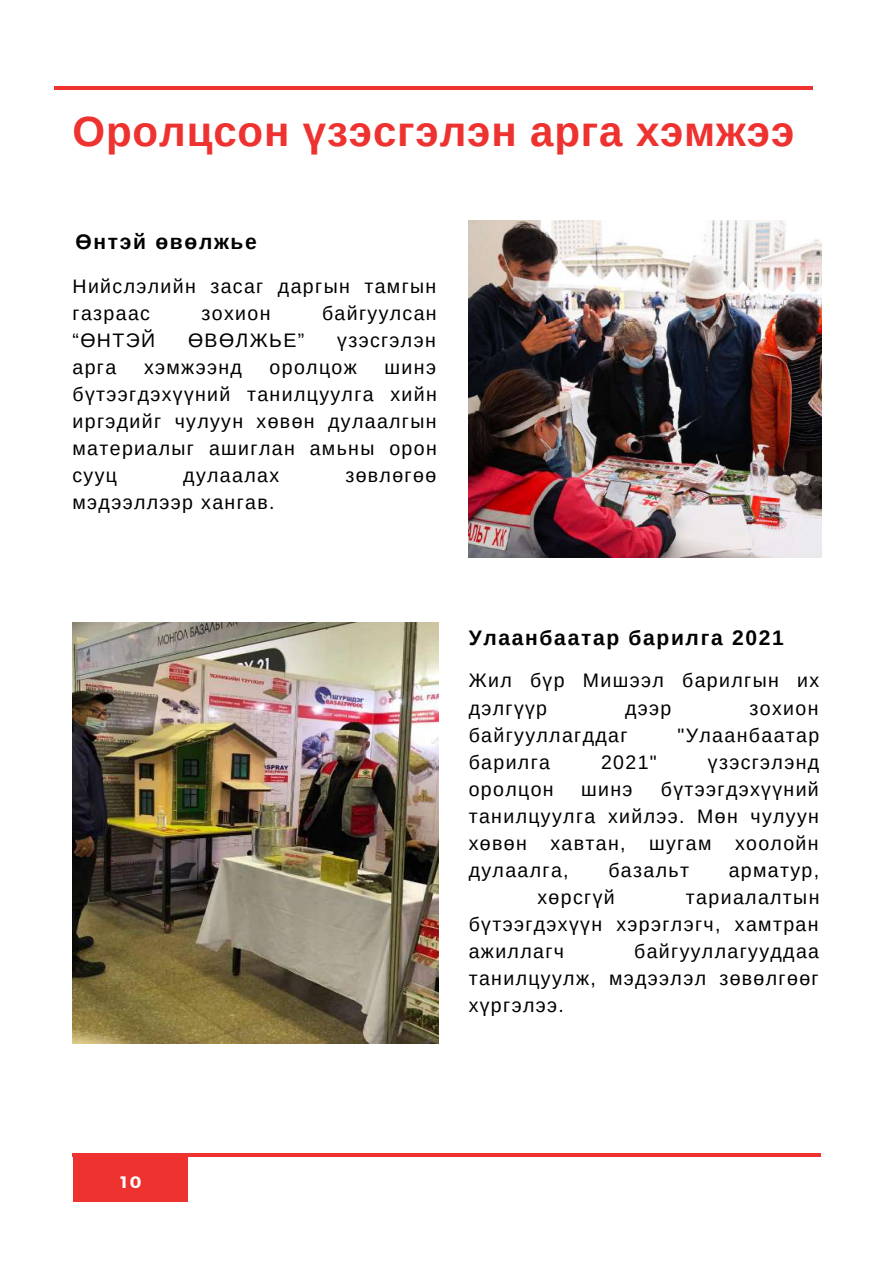
<style>
.page{position:relative;width:894px;height:1264px;background:#fff}
.page>*{position:absolute;margin:0;border:0;box-sizing:border-box;transform-origin:0 0}
.t1{font:700 42px "Arimo";letter-spacing:.02em;color:#ee3230}
.t2{font:700 21px "Arimo";letter-spacing:.08em;color:#000}
.t3{font:19.5px/27px "Arimo";letter-spacing:.07em;color:#000;text-align:justify}
.t4{font:700 16.5px "Montserrat";color:#fff}
</style>
<div class="page">
<hr style="left:54px;top:86px;width:758px;height:3px;background:#ee3230">
<div style="left:72px;top:1155px;width:115px;height:46px;background:#ee3230"></div>
<hr style="left:72px;top:1153px;width:748px;height:3px;background:#ee3230">
<img style="left:72px;top:622px;width:366px;height:421px">
<img style="left:468px;top:221px;width:353px;height:337px">
<h1 class="t1" style="left:72px;top:108px;width:723px">Оролцсон үзэсгэлэн арга хэмжээ</h1>
<p class="t2" style="left:75px;top:230px;width:183px">Өнтэй өвөлжье</p>
<p class="t3" style="left:72px;top:273px;width:365px">Нийслэлийн засаг даргын тамгын газраас</p>
<p class="t3" style="left:201px;top:300px;width:70px">зохион</p>
<p class="t3" style="left:322px;top:300px;width:116px">байгуулсан</p>
<p class="t3" style="left:72px;top:327px;width:84px">“ӨНТЭЙ</p>
<p class="t3" style="left:188px;top:327px;width:118px">ӨВӨЛЖЬЕ”</p>
<p class="t3" style="left:337px;top:327px;width:100px">үзэсгэлэн</p>
<p class="t3" style="left:72px;top:354px;width:45px">арга</p>
<p class="t3" style="left:144px;top:354px;width:99px">хэмжээнд</p>
<p class="t3" style="left:269px;top:354px;width:89px">оролцож</p>
<p class="t3" style="left:72px;top:354px;width:366px;text-indent:312px">шинэ бүтээгдэхүүний танилцуулга хийн иргэдийг чулуун хөвөн дулаалгын материалыг ашиглан амьны орон сууц</p>
<p class="t3" style="left:183px;top:462px;width:97px">дулаалах</p>
<p class="t3" style="left:345px;top:462px;width:92px">зөвлөгөө</p>
<p class="t3" style="left:72px;top:489px;width:203px">мэдээллээр хангав.</p>
<p class="t2" style="left:468px;top:625px;width:316px">Улаанбаатар барилга 2021</p>
<p class="t3" style="left:468px;top:667px;width:352px">Жил бүр Мишээл барилгын их дэлгүүр</p>
<p class="t3" style="left:625px;top:694px;width:48px">дээр</p>
<p class="t3" style="left:749px;top:694px;width:70px">зохион</p>
<p class="t3" style="left:468px;top:721px;width:160px">байгууллагддаг</p>
<p class="t3" style="left:677px;top:721px;width:143px">"Улаанбаатар</p>
<p class="t3" style="left:468px;top:748px;width:83px">барилга</p>
<p class="t3" style="left:601px;top:748px;width:57px">2021"</p>
<p class="t3" style="left:707px;top:748px;width:113px">үзэсгэлэнд</p>
<p class="t3" style="left:468px;top:775px;width:86px">оролцон</p>
<p class="t3" style="left:581px;top:775px;width:53px">шинэ</p>
<p class="t3" style="left:468px;top:775px;width:352px;text-indent:192px">бүтээгдэхүүний танилцуулга хийлээ. Мөн чулуун хөвөн хавтан, шугам хоолойн дулаалга,</p>
<p class="t3" style="left:608px;top:856px;width:82px">базальт</p>
<p class="t3" style="left:728px;top:856px;width:92px">арматур,</p>
<p class="t3" style="left:537px;top:883px;width:79px">хөрсгүй</p>
<p class="t3" style="left:468px;top:883px;width:352px;text-indent:217px">тариалалтын бүтээгдэхүүн хэрэглэгч, хамтран ажиллагч</p>
<p class="t3" style="left:468px;top:937px;width:352px;text-indent:165px">байгууллагууддаа танилцуулж, мэдээлэл зөвөлгөөг хүргэлээ.</p>
<p class="t4" style="left:121px;top:1170px;width:22px">10</p>
</div>
